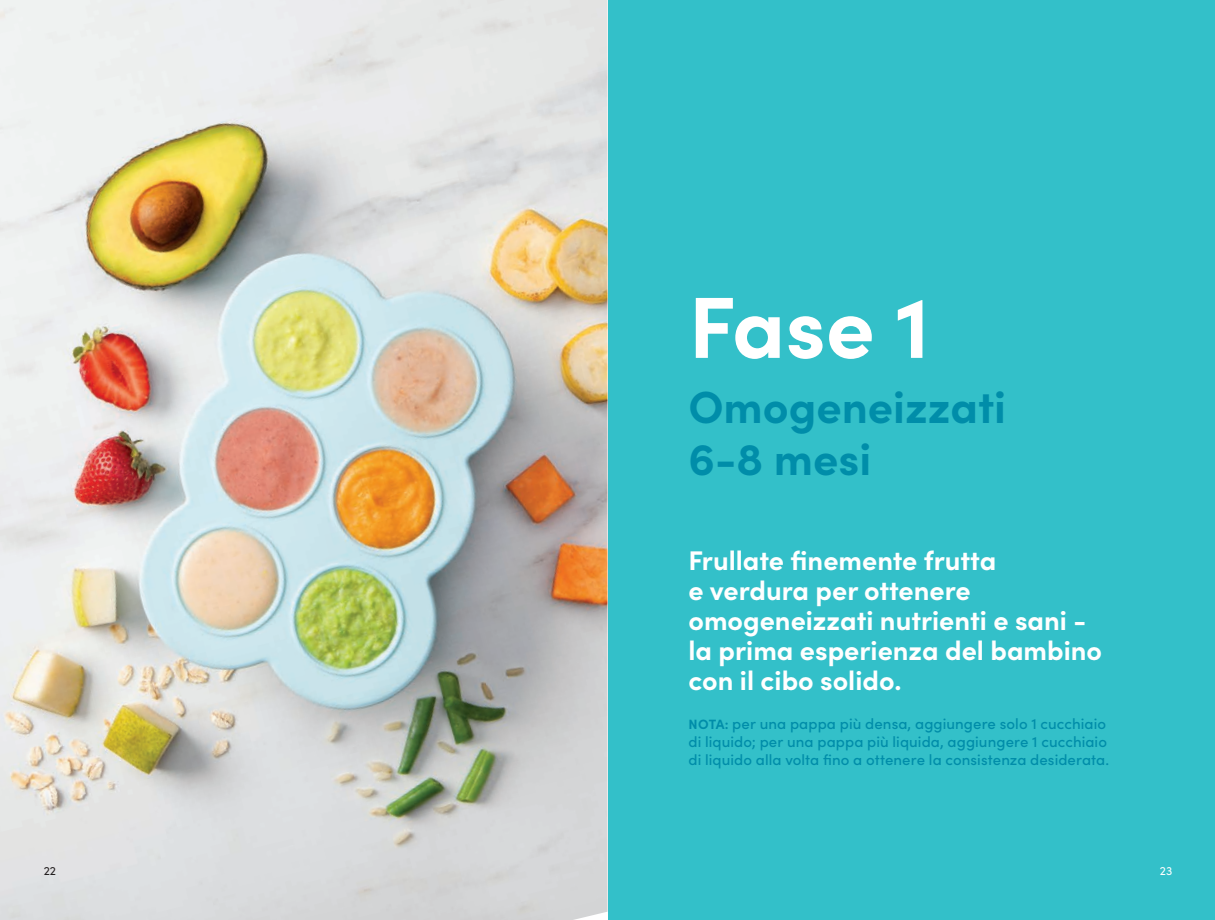
<style>
.page{position:relative;width:1215px;height:920px;background:#fff}
.page>*{position:absolute;margin:0;border:0;box-sizing:border-box;transform-origin:0 0}
.t1{font:700 87px "Sofia Pro";color:#fff}
.t2{font:700 45px "Sofia Pro";color:#008da9}
.t3{font:700 27px/30px "Sofia Pro";color:#fff}
.t4{font:500 15px/18px "Sofia Pro";letter-spacing:.005em;color:#008da9}
.t5{font:12px "Sofia Pro";color:#231f20}
.t6{font:12px "Sofia Pro";color:#fff}
.s1{font-weight:700;font-size:13.5px}
</style>
<div class="page">
<img style="left:0;top:0;width:608px;height:920px">
<div style="left:608px;top:0;width:607px;height:920px;background:#33c0c9"></div>
<p class="t1" style="left:688px;top:260px;width:243px">Fase 1</p>
<p class="t2" style="left:688px;top:373px;width:319px">Omogeneizzati</p>
<p class="t2" style="left:688px;top:424px;width:184px">6-8 mesi</p>
<p class="t3" style="left:688px;top:543px;width:415px">Frullate finemente frutta<br>e verdura per ottenere omogeneizzati nutrienti e sani - la prima esperienza del bambino con il cibo solido.</p>
<p class="t4" style="left:688px;top:714px;width:422px"><span class="s1">NOTA:</span> per una pappa più densa, aggiungere solo 1 cucchiaio di liquido; per una pappa più liquida, aggiungere 1 cucchiaio di liquido alla volta fino a ottenere la consistenza desiderata.</p>
<p class="t5" style="left:44px;top:862px;width:14px">22</p>
<p class="t6" style="left:1160px;top:862px;width:14px">23</p>
</div>
